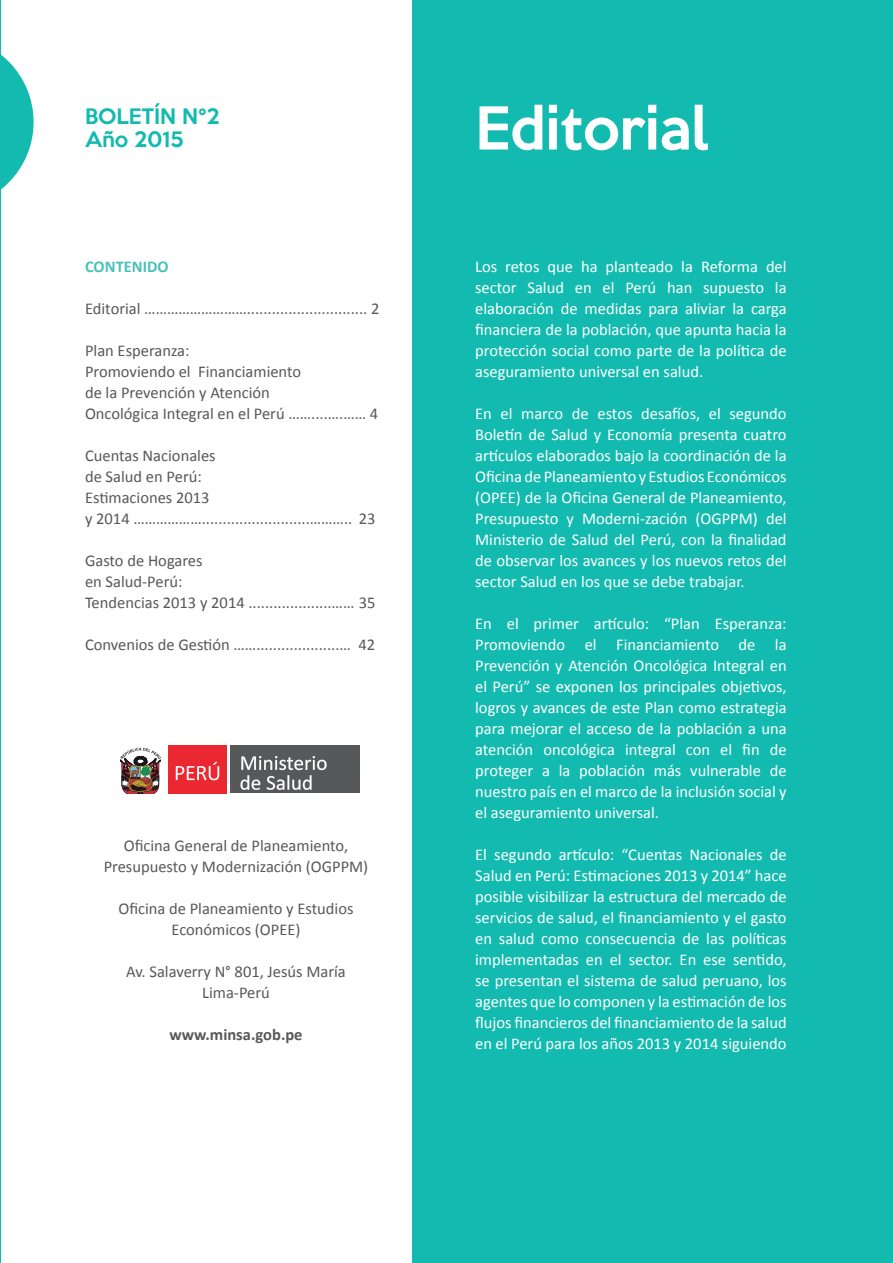
<style>
.page{position:relative;width:893px;height:1263px;background:#13baaf}
.page>*{position:absolute;margin:0;border:0;box-sizing:border-box;transform-origin:0 0}
.t1{font:500 54px "Keep Calm";color:#fff}
.t2{font:500 19.5px/23.4px "Keep Calm";color:#13baaf}
.t3{font:16.5px/21px "Calibri";color:#fff;text-align:justify}
.t4{font:16.5px/21px "Calibri";color:#57585a}
.t5{font:700 16.5px "Calibri";color:#57585a}
.t6{font:700 16.5px "Calibri";color:#4ac1bb}
</style>
<div class="page">
<div style="left:2px;top:0;width:410px;height:1263px;background:#fff"></div>
<div style="left:230px;top:746px;width:130px;height:47px;background:#57585a"></div>
<svg style="left:240px;top:756px;width:87px;height:34px"></svg>
<div style="left:168px;top:746px;width:59px;height:47px;background:#eb2732"></div>
<svg style="left:176px;top:762px;width:43px;height:18px"></svg>
<svg style="left:120px;top:748px;width:41px;height:46px"></svg>
<svg style="left:1px;top:36px;width:33px;height:172px"></svg>
<p class="t2" style="left:85px;top:103px;width:136px">BOLETÍN N°2<br>Año 2015</p>
<p class="t6" style="left:85px;top:256px;width:85px">CONTENIDO</p>
<p class="t4" style="left:85px;top:297px;width:296px">Editorial ………………………............................. 2</p>
<p class="t4" style="left:85px;top:339px;width:295px">Plan Esperanza:<br>Promoviendo el Financiamiento<br>de la Prevención y Atención<br>Oncológica Integral en el Perú ……....….…… 4</p>
<p class="t4" style="left:85px;top:444px;width:292px">Cuentas Nacionales<br>de Salud en Perú:<br>Estimaciones 2013<br>y 2014 ………………..........................……….. 23</p>
<p class="t4" style="left:85px;top:549px;width:292px">Gasto de Hogares<br>en Salud-Perú:<br>Tendencias 2013 y 2014 ....................…… 35</p>
<p class="t4" style="left:85px;top:633px;width:292px">Convenios de Gestión ……....................… 42</p>
<p class="t4" style="left:104px;top:834px;width:266px;text-align:center">Oficina General de Planeamiento,<br>Presupuesto y Modernización (OGPPM)</p>
<p class="t4" style="left:118px;top:897px;width:237px;text-align:center">Oficina de Planeamiento y Estudios<br>Económicos (OPEE)</p>
<p class="t4" style="left:126px;top:960px;width:221px;text-align:center">Av. Salaverry N° 801, Jesús María<br>Lima-Perú</p>
<p class="t5" style="left:169px;top:1023px;width:135px">www.minsa.gob.pe</p>
<h1 class="t1" style="left:475px;top:81px;width:235px">Editorial</h1>
<p class="t3" style="left:475px;top:255px;width:313px">Los retos que ha planteado la Reforma del sector Salud en el Perú han supuesto la elaboración de medidas para aliviar la carga financiera de la población, que apunta hacia la protección social como parte de la política de aseguramiento universal en salud.</p>
<p class="t3" style="left:475px;top:402px;width:313px">En el marco de estos desafíos, el segundo Boletín de Salud y Economía presenta cuatro artículos elaborados bajo la coordinación de la Oficina de Planeamiento y Estudios Económicos (OPEE) de la Oficina General de Planeamiento, Presupuesto y Moderni-zación (OGPPM) del Ministerio de Salud del Perú, con la finalidad de observar los avances y los nuevos retos del sector Salud en los que se debe trabajar.</p>
<p class="t3" style="left:475px;top:612px;width:313px">En el primer artículo: “Plan Esperanza:<br>Promoviendo el Financiamiento de la Prevención y Atención Oncológica Integral en el Perú” se exponen los principales objetivos, logros y avances de este Plan como estrategia para mejorar el acceso de la población a una atención oncológica integral con el fin de proteger a la población más vulnerable de nuestro país en el marco de la inclusión social y el aseguramiento universal.</p>
<p class="t3" style="left:475px;top:843px;width:313px">El segundo artículo: “Cuentas Nacionales de Salud en Perú: Estimaciones 2013 y 2014” hace posible visibilizar la estructura del mercado de servicios de salud, el financiamiento y el gasto en salud como consecuencia de las políticas implementadas en el sector. En ese sentido, se presentan el sistema de salud peruano, los agentes que lo componen y la estimación de los flujos financieros del financiamiento de la salud en el Perú para los años 2013 y 2014 siguiendo</p>
</div>
